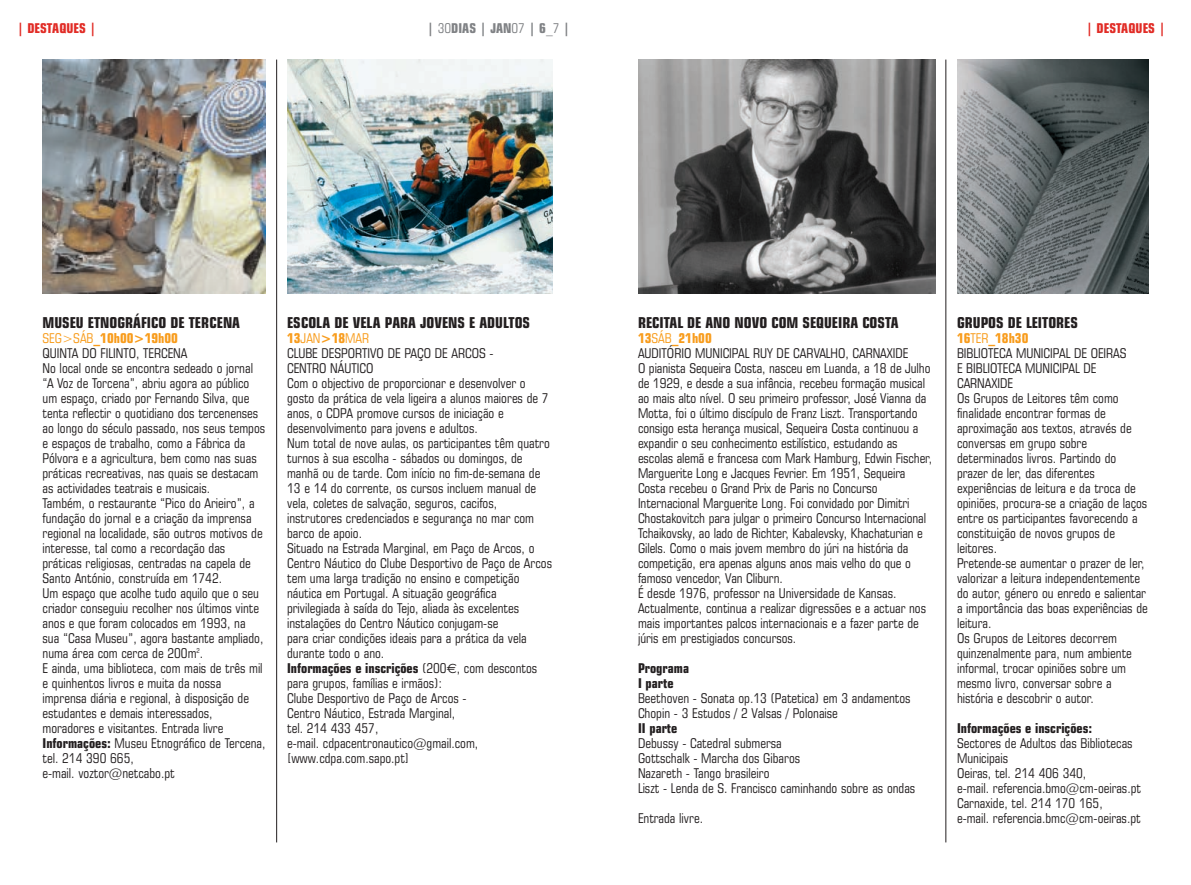
<style>
.page{position:relative;width:1191px;height:885px;background:#fff}
.page>*{position:absolute;margin:0;border:0;box-sizing:border-box;transform-origin:0 0}
.t1{font:700 condensed 15px "Square 721 BT";color:#231f20}
.t2{font:condensed 13.5px/15px "Square 721 BT";color:#231f20}
.t3{font:700 condensed 13.5px/15px "Square 721 BT";color:#231f20}
.t4{font:700 condensed 13.5px "Square 721 BT";color:#e12c26}
.t5{font:700 condensed 13.5px "Square 721 BT";color:#808285}
.s1{font-weight:400}
.s2{color:#f89c1c}
.s3{font-weight:700;color:#f89c1c}
.s4{font-weight:700}
.s5{font-family:"Euro Sans";font-stretch:normal}
</style>
<div class="page">
<img style="left:957px;top:60px;width:191px;height:233px">
<img style="left:638px;top:60px;width:297px;height:233px">
<img style="left:43px;top:60px;width:223px;height:233px">
<hr style="left:276px;top:60px;width:1px;height:782px;background:#231f20">
<img style="left:287px;top:60px;width:266px;height:233px">
<hr style="left:945px;top:60px;width:1px;height:782px;background:#231f20">
<p class="t4" style="left:17px;top:21px;width:81px">| DESTAQUES |</p>
<p class="t5" style="left:427px;top:21px;width:144px">| <span class="s1">30</span>DIAS | JAN<span class="s1">07</span> | 6<span class="s1">_7</span> |</p>
<p class="t4" style="left:1086px;top:21px;width:81px">| DESTAQUES |</p>
<p class="t1" style="left:43px;top:314px;width:199px">MUSEU ETNOGRÁFICO DE TERCENA</p>
<p class="t2" style="left:43px;top:331px;width:224px"><span class="s2">SEG&gt;SÁB</span><span class="s3">_10h00&gt;19h00<br></span>QUINTA DO FILINTO, TERCENA<br>No local onde se encontra sedeado o jornal “A Voz de Torcena”, abriu agora ao público um espaço, criado por Fernando Silva, que tenta reflectir o quotidiano dos tercenenses ao longo do século passado, nos seus tempos e espaços de trabalho, como a Fábrica da Pólvora e a agricultura, bem como nas suas práticas recreativas, nas quais se destacam as actividades teatrais e musicais.<br>Também, o restaurante “Pico do Arieiro”, a fundação do jornal e a criação da imprensa regional na localidade, são outros motivos de interesse, tal como a recordação das práticas religiosas, centradas na capela de Santo António, construída em 1742.<br>Um espaço que acolhe tudo aquilo que o seu criador conseguiu recolher nos últimos vinte anos e que foram colocados em 1993, na sua “Casa Museu”, agora bastante ampliado, numa área com cerca de 200m<sup>2</sup>.<br>E ainda, uma biblioteca, com mais de três mil e quinhentos livros e muita da nossa imprensa diária e regional, à disposição de estudantes e demais interessados, moradores e visitantes. Entrada livre <span class="s4">Informações:</span> Museu Etnográfico de Tercena, tel. 214 390 665,<br>e-mail. voztor@netcabo.pt</p>
<p class="t1" style="left:287px;top:314px;width:244px">ESCOLA DE VELA PARA JOVENS E ADULTOS</p>
<p class="t2" style="left:287px;top:331px;width:266px"><span class="s3">13</span><span class="s2">JAN</span><span class="s3">&gt;18</span><span class="s2">MAR<br></span>CLUBE DESPORTIVO DE PAÇO DE ARCOS -<br>CENTRO NÁUTICO<br>Com o objectivo de proporcionar e desenvolver o gosto da prática de vela ligeira a alunos maiores de 7 anos, o CDPA promove cursos de iniciação e desenvolvimento para jovens e adultos.<br>Num total de nove aulas, os participantes têm quatro turnos à sua escolha - sábados ou domingos, de manhã ou de tarde. Com início no fim-de-semana de 13 e 14 do corrente, os cursos incluem manual de vela, coletes de salvação, seguros, cacifos, instrutores credenciados e segurança no mar com barco de apoio.<br>Situado na Estrada Marginal, em Paço de Arcos, o Centro Náutico do Clube Desportivo de Paço de Arcos tem uma larga tradição no ensino e competição náutica em Portugal. A situação geográfica privilegiada à saída do Tejo, aliada às excelentes instalações do Centro Náutico conjugam-se<br>para criar condições ideais para a prática da vela durante todo o ano.<br><span class="s4">Informações e inscrições</span> (200<span class="s5">€</span>, com descontos para grupos, famílias e irmãos):<br>Clube Desportivo de Paço de Arcos -<br>Centro Náutico, Estrada Marginal,<br>tel. 214 433 457,<br>e-mail. cdpacentronautico@gmail.com, [www.cdpa.com.sapo.pt]</p>
<p class="t1" style="left:638px;top:314px;width:262px">RECITAL DE ANO NOVO COM SEQUEIRA COSTA</p>
<p class="t2" style="left:638px;top:331px;width:296px"><span class="s3">13</span><span class="s2">SÁB</span><span class="s3">_21h00<br></span>AUDITÓRIO MUNICIPAL RUY DE CARVALHO, CARNAXIDE<br>O pianista Sequeira Costa, nasceu em Luanda, a 18 de Julho de 1929, e desde a sua infância, recebeu formação musical ao mais alto nível. O seu primeiro professor, José Vianna da Motta, foi o último discípulo de Franz Liszt. Transportando consigo esta herança musical, Sequeira Costa continuou a expandir o seu conhecimento estilístico, estudando as escolas alemã e francesa com Mark Hamburg, Edwin Fischer, Marguerite Long e Jacques Fevrier. Em 1951, Sequeira Costa recebeu o Grand Prix de Paris no Concurso Internacional Marguerite Long. Foi convidado por Dimitri Chostakovitch para julgar o primeiro Concurso Internacional Tchaikovsky, ao lado de Richter, Kabalevsky, Khachaturian e Gilels. Como o mais jovem membro do júri na história da competição, era apenas alguns anos mais velho do que o famoso vencedor, Van Cliburn.<br>É desde 1976, professor na Universidade de Kansas.<br>Actualmente, continua a realizar digressões e a actuar nos mais importantes palcos internacionais e a fazer parte de júris em prestigiados concursos.</p>
<p class="t3" style="left:638px;top:661px;width:52px">Programa<br>I parte</p>
<p class="t2" style="left:638px;top:691px;width:274px">Beethoven - Sonata op.13 (Patetica) em 3 andamentos<br>Chopin - 3 Estudos / 2 Valsas / Polonaise</p>
<p class="t3" style="left:638px;top:721px;width:41px">II parte</p>
<p class="t2" style="left:638px;top:736px;width:279px">Debussy - Catedral submersa<br>Gottschalk - Marcha dos Gibaros<br>Nazareth - Tango brasileiro<br>Liszt - Lenda de S. Francisco caminhando sobre as ondas</p>
<p class="t2" style="left:638px;top:811px;width:67px">Entrada livre.</p>
<p class="t1" style="left:957px;top:314px;width:122px">GRUPOS DE LEITORES</p>
<p class="t2" style="left:957px;top:331px;width:192px"><span class="s3">16</span><span class="s2">TER</span><span class="s3">_18h30<br></span>BIBLIOTECA MUNICIPAL DE OEIRAS<br>E BIBLIOTECA MUNICIPAL DE<br>CARNAXIDE<br>Os Grupos de Leitores têm como finalidade encontrar formas de aproximação aos textos, através de conversas em grupo sobre determinados livros. Partindo do prazer de ler, das diferentes experiências de leitura e da troca de opiniões, procura-se a criação de laços entre os participantes favorecendo a constituição de novos grupos de leitores.<br>Pretende-se aumentar o prazer de ler, valorizar a leitura independentemente do autor, género ou enredo e salientar a importância das boas experiências de leitura.<br>Os Grupos de Leitores decorrem quinzenalmente para, num ambiente informal, trocar opiniões sobre um mesmo livro, conversar sobre a história e descobrir o autor.</p>
<p class="t3" style="left:957px;top:721px;width:137px">Informações e inscrições:</p>
<p class="t2" style="left:957px;top:736px;width:185px">Sectores de Adultos das Bibliotecas<br>Municipais<br>Oeiras, tel. 214 406 340,<br>e-mail. referencia.bmo@cm-oeiras.pt<br>Carnaxide, tel. 214 170 165,<br>e-mail. referencia.bmc@cm-oeiras.pt</p>
</div>
